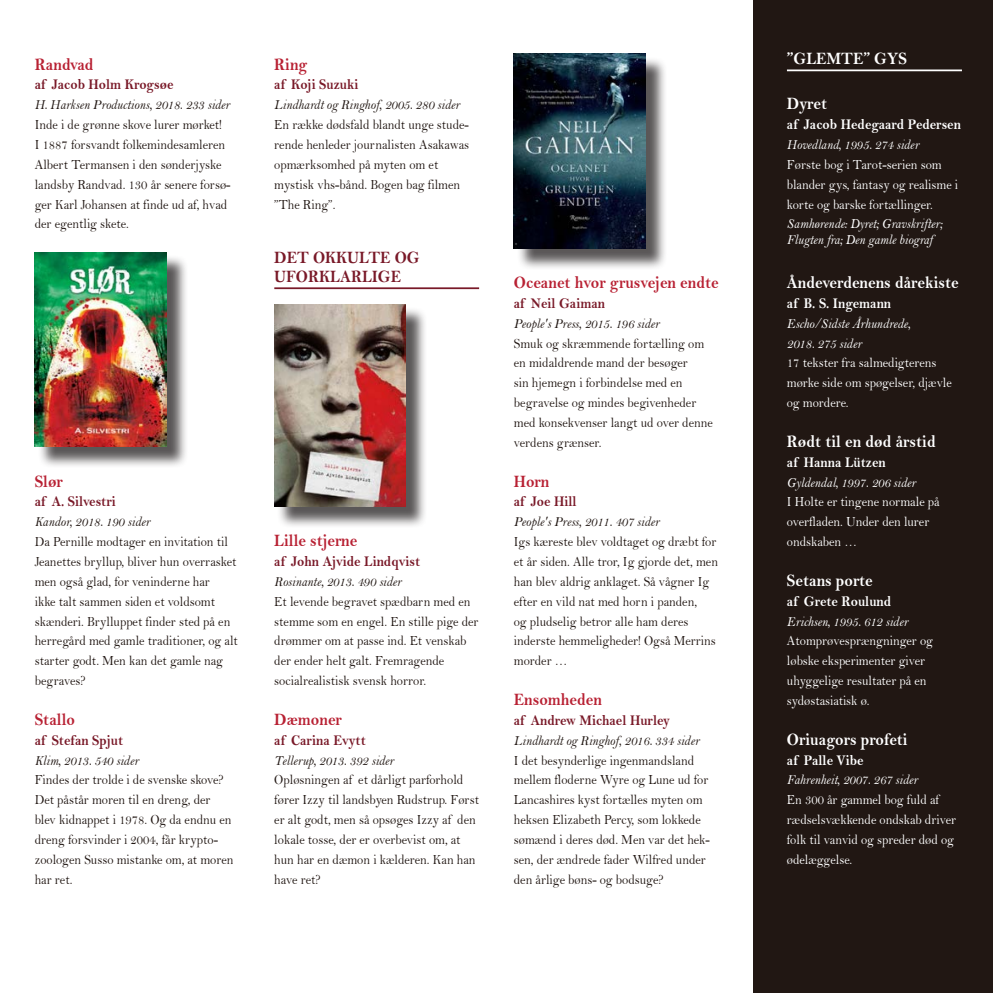
<style>
.page{position:relative;width:993px;height:993px;background:#fff}
.page>*{position:absolute;margin:0;border:0;box-sizing:border-box;transform-origin:0 0}
.titel{font:17.5px "Bell MT Bold";color:#b82133;scale:.9 1}
.titel-2{font:17.5px "Bell MT Bold";color:#fff;scale:.9 1}
.underoverskrift{font:17.5px/19.2px "Bell MT Bold";color:#791928;scale:.9 1}
.underoverskrift-2{font:17.5px "Bell MT Bold";color:#fff;scale:.9 1}
.forfatter{font:14.88px "Bell MT Bold";color:#791928;scale:.9 1}
.forfatter-2{font:14.88px "Bell MT Bold";color:#fff;scale:.9 1}
.brød{font:14px/19.8px "Bell";color:#211713;scale:.9 1}
.brød-2{font:14px/19.8px "Bell";color:#fff;scale:.9 1}
.forlag{font:14px "Bell MT Italic";color:#211713;scale:.9 1}
.forlag-2{font:14px/15.8px "Bell MT Italic";color:#fff;scale:.9 1}
</style>
<div class="page">
<div style="left:37px;top:255px;width:159px;height:221px;background:#231f20;opacity:.75"></div>
<img style="left:35px;top:252px;width:131px;height:194px">
<hr style="left:274px;top:287px;width:205px;height:2px;background:#791928">
<div style="left:277px;top:306px;width:158px;height:230px;background:#231f20;opacity:.75"></div>
<img style="left:274px;top:304px;width:132px;height:202px">
<div style="left:516px;top:56px;width:159px;height:222px;background:#231f20;opacity:.75"></div>
<img style="left:513px;top:54px;width:132px;height:194px">
<div style="left:753px;top:0;width:239px;height:992px;background:#211713"></div>
<hr style="left:786px;top:69px;width:175px;height:2px;background:#fff">
<p class="titel" style="left:35px;top:53px;width:67px">Randvad</p>
<p class="forfatter" style="left:35px;top:76px;width:155px">af Jacob Holm Krogsøe</p>
<p class="forlag" style="left:35px;top:96px;width:218px">H. Harksen Productions, 2018. 233 sider</p>
<p class="brød" style="left:35px;top:115px;width:219px">Inde i de grønne skove lurer mørket!<br>I 1887 forsvandt folkemindesamleren Albert Termansen i den sønderjyske landsby Randvad. 130 år senere forsø&shy;ger Karl Johansen at finde ud af, hvad der egentlig skete.</p>
<p class="titel" style="left:35px;top:470px;width:33px">Slør</p>
<p class="forfatter" style="left:35px;top:492px;width:92px">af A. Silvestri</p>
<p class="forlag" style="left:35px;top:513px;width:130px">Kandor, 2018. 190 sider</p>
<p class="brød" style="left:35px;top:531px;width:227px">Da Pernille modtager en invitation til Jeanettes bryllup, bliver hun overrasket men også glad, for veninderne har<br>ikke talt sammen siden et voldsomt skænderi. Brylluppet finder sted på en herregård med gamle traditioner, og alt starter godt. Men kan det gamle nag begraves?</p>
<p class="titel" style="left:35px;top:708px;width:46px">Stallo</p>
<p class="forfatter" style="left:35px;top:731px;width:100px">af Stefan Spjut</p>
<p class="forlag" style="left:35px;top:751px;width:117px">Klim, 2013. 540 sider</p>
<p class="brød" style="left:35px;top:769px;width:222px">Findes der trolde i de svenske skove?<br>Det påstår moren til en dreng, der blev kidnappet i 1978. Og da endnu en dreng forsvinder i 2004, får krypto&shy;zoologen Susso mistanke om, at moren har ret.</p>
<p class="titel" style="left:274px;top:53px;width:38px">Ring</p>
<p class="forfatter" style="left:274px;top:76px;width:95px">af Koji Suzuki</p>
<p class="forlag" style="left:274px;top:96px;width:207px">Lindhardt og Ringhof, 2005. 280 sider</p>
<p class="brød" style="left:274px;top:115px;width:218px">En række dødsfald blandt unge stude&shy;rende henleder journalisten Asakawas opmærksomhed på myten om et mystisk vhs-bånd. Bogen bag filmen ”The Ring”.</p>
<p class="underoverskrift" style="left:274px;top:247px;width:163px">Det okkulte og uforklarlige</p>
<p class="titel" style="left:274px;top:530px;width:94px">Lille stjerne</p>
<p class="forfatter" style="left:274px;top:552px;width:163px">af John Ajvide Lindqvist</p>
<p class="forlag" style="left:274px;top:573px;width:143px">Rosinante, 2013. 490 sider</p>
<p class="brød" style="left:274px;top:591px;width:228px">Et levende begravet spædbarn med en stemme som en engel. En stille pige der drømmer om at passe ind. Et venskab der ender helt galt. Fremragende socialrealistisk svensk horror.</p>
<p class="titel" style="left:274px;top:708px;width:77px">Dæmoner</p>
<p class="forfatter" style="left:274px;top:731px;width:103px">af Carina Evytt</p>
<p class="forlag" style="left:274px;top:751px;width:134px">Tellerup, 2013. 392 sider</p>
<p class="brød" style="left:274px;top:769px;width:229px">Opløsningen af et dårligt parforhold fører Izzy til landsbyen Rudstrup. Først er alt godt, men så opsøges Izzy af den lokale tosse, der er overbevist om, at hun har en dæmon i kælderen. Kan han have ret?</p>
<p class="titel" style="left:513px;top:272px;width:229px">Oceanet hvor grusvejen endte</p>
<p class="forfatter" style="left:513px;top:294px;width:103px">af Neil Gaiman</p>
<p class="forlag" style="left:513px;top:315px;width:163px">People's Press, 2015. 196 sider</p>
<p class="brød" style="left:513px;top:333px;width:222px">Smuk og skræmmende fortælling om en midaldrende mand der besøger<br>sin hjemegn i forbindelse med en begravelse og mindes begivenheder med konsekvenser langt ud over denne verdens grænser.</p>
<p class="titel" style="left:513px;top:470px;width:41px">Horn</p>
<p class="forfatter" style="left:513px;top:492px;width:71px">af Joe Hill</p>
<p class="forlag" style="left:513px;top:513px;width:163px">People's Press, 2011. 407 sider</p>
<p class="brød" style="left:513px;top:531px;width:228px">Igs kæreste blev voldtaget og dræbt for et år siden. Alle tror, Ig gjorde det, men han blev aldrig anklaget. Så vågner Ig efter en vild nat med horn i panden,<br>og pludselig betror alle ham deres inderste hemmeligheder! Også Merrins morder …</p>
<p class="titel" style="left:513px;top:688px;width:99px">Ensomheden</p>
<p class="forfatter" style="left:513px;top:711px;width:175px">af Andrew Michael Hurley</p>
<p class="forlag" style="left:513px;top:731px;width:207px">Lindhardt og Ringhof, 2016. 334 sider</p>
<p class="brød" style="left:513px;top:750px;width:219px">I det besynderlige ingenmandsland mellem floderne Wyre og Lune ud for Lancashires kyst fortælles myten om heksen Elizabeth Percy, som lokkede sømænd i deres død. Men var det hek&shy;sen, der ændrede fader Wilfred under den årlige bøns- og bodsuge?</p>
<p class="underoverskrift-2" style="left:786px;top:48px;width:135px">”Glemte” gys</p>
<p class="titel-2" style="left:786px;top:93px;width:46px">Dyret</p>
<p class="forfatter-2" style="left:786px;top:115px;width:195px">af Jacob Hedegaard Pedersen</p>
<p class="forlag-2" style="left:786px;top:136px;width:148px">Hovedland, 1995. 274 sider</p>
<p class="brød-2" style="left:786px;top:154px;width:192px">Første bog i Tarot-serien som blander gys, fantasy og realisme i korte og barske fortællinger.</p>
<p class="forlag-2" style="left:786px;top:216px;width:174px">Samhørende: Dyret; Gravskrifter;<br>Flugten fra; Den gamle biograf</p>
<p class="titel-2" style="left:786px;top:272px;width:192px">Åndeverdenens dårekiste</p>
<p class="forfatter-2" style="left:786px;top:294px;width:117px">af B. S. Ingemann</p>
<p class="forlag-2" style="left:786px;top:315px;width:139px">Escho/Sidste Århundrede,</p>
<p class="forlag-2" style="left:786px;top:335px;width:85px">2018. 275 sider</p>
<p class="brød-2" style="left:786px;top:353px;width:185px">17 tekster fra salmedigterens mørke side om spøgelser, djævle og mordere.</p>
<p class="titel-2" style="left:786px;top:430px;width:167px">Rødt til en død årstid</p>
<p class="forfatter-2" style="left:786px;top:453px;width:111px">af Hanna Lützen</p>
<p class="forlag-2" style="left:786px;top:474px;width:145px">Gyldendal, 1997. 206 sider</p>
<p class="brød-2" style="left:786px;top:492px;width:171px">I Holte er tingene normale på overfladen. Under den lurer ondskaben …</p>
<p class="titel-2" style="left:786px;top:569px;width:97px">Setans porte</p>
<p class="forfatter-2" style="left:786px;top:592px;width:117px">af Grete Roulund</p>
<p class="forlag-2" style="left:786px;top:613px;width:136px">Erichsen, 1995. 612 sider</p>
<p class="brød-2" style="left:786px;top:630px;width:164px">Atomprøvesprængninger og løbske eksperimenter giver uhyggelige resultater på en sydøstasiatisk ø.</p>
<p class="titel-2" style="left:786px;top:728px;width:136px">Oriuagors profeti</p>
<p class="forfatter-2" style="left:786px;top:750px;width:87px">af Palle Vibe</p>
<p class="forlag-2" style="left:786px;top:771px;width:147px">Fahrenheit, 2007. 267 sider</p>
<p class="brød-2" style="left:786px;top:789px;width:189px">En 300 år gammel bog fuld af rædselsvækkende ondskab driver folk til vanvid og spreder død og ødelæggelse.</p>
</div>
